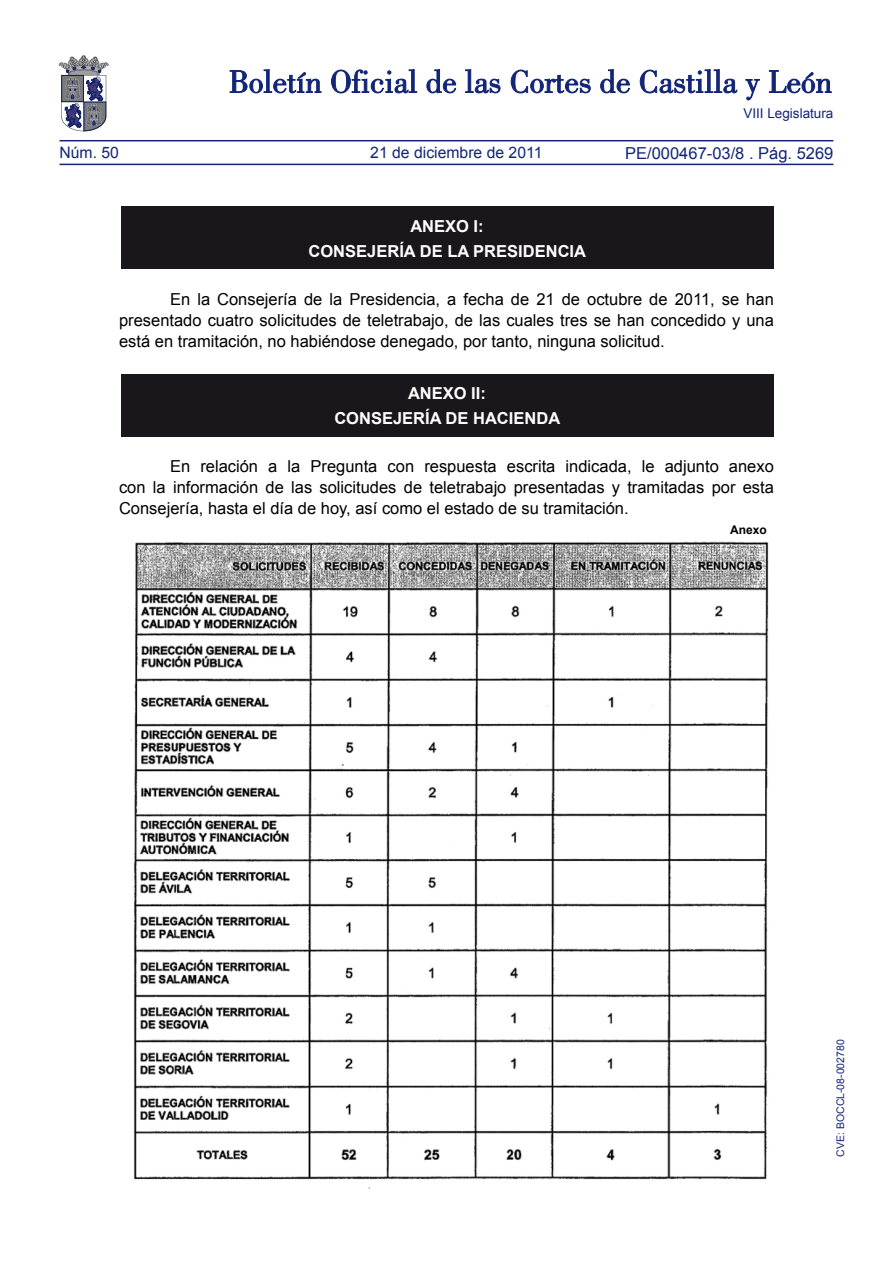
<style>
.page{position:relative;width:893px;height:1263px;background:#fff}
.page>*{position:absolute;margin:0;border:0;box-sizing:border-box;transform-origin:0 0}
.TEXTO_NORMAL{font:16.5px/21px "Arial";color:#000;text-align:justify}
.TEXTO_NORMAL-2{font:700 16.5px "Arial";color:#fff}
.t1{font:16.5px "Arial";color:#132577}
.t2{font:15.75px "Arial";color:#132577}
.t3{font:13.5px "Arial";color:#132577}
.TEXTO_NORMAL-3{font:700 12px "Arial";color:#000}
.TEXTO_NORMAL-4{font:10.5px "Arial";color:#132577}
</style>
<div class="page">
<hr style="left:60px;top:164px;width:773px;height:1px;background:#132577">
<hr style="left:60px;top:140px;width:773px;height:1px;background:#132577">
<svg style="left:230px;top:69px;width:91px;height:24px"></svg>
<svg style="left:331px;top:69px;width:86px;height:24px"></svg>
<svg style="left:426px;top:69px;width:30px;height:24px"></svg>
<svg style="left:465px;top:69px;width:35px;height:24px"></svg>
<svg style="left:511px;top:70px;width:80px;height:23px"></svg>
<svg style="left:600px;top:69px;width:30px;height:24px"></svg>
<svg style="left:640px;top:69px;width:97px;height:24px"></svg>
<svg style="left:745px;top:79px;width:15px;height:21px"></svg>
<svg style="left:769px;top:70px;width:62px;height:23px"></svg>
<svg style="left:59px;top:55px;width:49px;height:76px"></svg>
<div style="left:121px;top:207px;width:653px;height:62px;background:#1a171c"></div>
<div style="left:121px;top:374px;width:653px;height:62px;background:#1a171c"></div>
<img style="left:130px;top:541px;width:639px;height:648px">
<p class="t2" style="left:60px;top:142px;width:61px">Núm. 50</p>
<p class="t2" style="left:370px;top:142px;width:174px">21 de diciembre de 2011</p>
<p class="TEXTO_NORMAL-2" style="left:410px;top:215px;width:75px">ANEXO I:</p>
<p class="TEXTO_NORMAL-2" style="left:309px;top:240px;width:279px">CONSEJERÍA DE LA PRESIDENCIA</p>
<p class="t3" style="left:743px;top:105px;width:92px">VIII Legislatura</p>
<p class="t1" style="left:625px;top:142px;width:210px">PE/000467-03/8 . Pág. 5269</p>
<p class="TEXTO_NORMAL" style="left:119px;top:289px;width:656px;text-indent:51px">En la Consejería de la Presidencia, a fecha de 21 de octubre de 2011, se han presentado cuatro solicitudes de teletrabajo, de las cuales tres se han concedido y una está en tramitación, no habiéndose denegado, por tanto, ninguna solicitud.</p>
<p class="TEXTO_NORMAL-2" style="left:408px;top:382px;width:79px">ANEXO II:</p>
<p class="TEXTO_NORMAL-2" style="left:334px;top:407px;width:227px">CONSEJERÍA DE HACIENDA</p>
<p class="TEXTO_NORMAL" style="left:119px;top:456px;width:656px;text-indent:51px">En relación a la Pregunta con respuesta escrita indicada, le adjunto anexo con la información de las solicitudes de teletrabajo presentadas y tramitadas por esta Consejería, hasta el día de hoy, así como el estado de su tramitación.</p>
<p class="TEXTO_NORMAL-3" style="left:730px;top:522px;width:38px">Anexo</p>
<p class="TEXTO_NORMAL-4" style="left:834px;top:1157px;width:119px;rotate:-90deg">CVE: BOCCL-08-002780</p>
</div>
